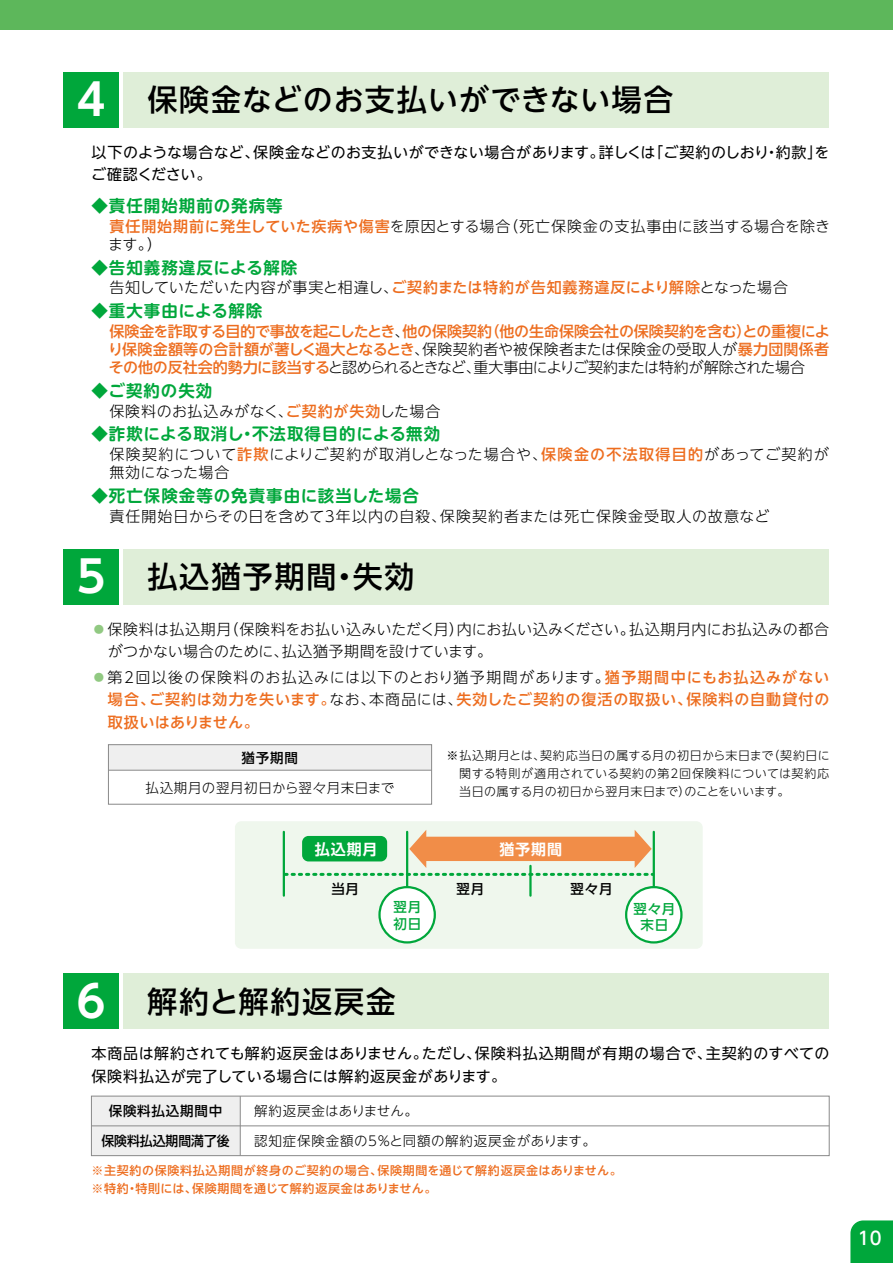
<style>
.page{position:relative;width:893px;height:1263px;background:#fff}
.page>*{position:absolute;margin:0;border:0;box-sizing:border-box;transform-origin:0 0}
.t1{font:500 30px "UD Shin Go NT Pro";letter-spacing:.06em;color:#000}
.t2{font:500 30px "UD Shin Go NT Pro";letter-spacing:.04em;color:#000}
.t3{font:500 18px "UD Shin Go NT Pro";color:#fff}
.t4{font:700 16.5px "UD Shin M Go Pro De";letter-spacing:.06em;color:#00a73b}
.t5{font:700 16.5px "UD Shin M Go Pro De";letter-spacing:.035em;color:#00a73b}
.t6{font:500 15px/18px "UD Shin Go NT Pro";letter-spacing:.02em;color:#ed6d1f;text-align:justify}
.t7{font:300 15px/18px "UD Shin Go NT Pro";letter-spacing:.03em;color:#000}
.t8{font:15px/22.5px "UD Shin Go NT Pro";letter-spacing:.035em;color:#000}
.t9{font:300 15px/18px "UD Shin Go NT Pro";letter-spacing:.05em;color:#000}
.t10{font:300 15px "UD Shin Go NT Pro";letter-spacing:.01em;color:#000}
.t11{font:300 15px "UD Shin Go NT Pro";letter-spacing:.055em;color:#000}
.t12{font:700 15px "UD Shin Go NT Pro De";letter-spacing:.06em;color:#fff}
.t13{font:300 13.5px "UD Shin Go NT Pro";letter-spacing:.045em;color:#000}
.t14{font:500 13.5px "UD Shin Go NT Pro";letter-spacing:.06em;color:#000}
.t15{font:300 13.5px "UD Shin Go NT Pro";letter-spacing:.02em;color:#000}
.t16{font:500 13.5px "UD Shin Go NT Pro";color:#000;scale:.95 1}
.t17{font:500 13.5px/16.5px "UD Shin Go NT Pro";letter-spacing:.05em;color:#00a73b;text-align:center}
.t18{font:300 12px/18px "UD Shin Go NT Pro";letter-spacing:.025em;color:#000;text-align:justify}
.t19{font:500 12px/18px "UD Shin Go NT Pro";letter-spacing:.05em;color:#ed6d1f}
.s1{font-family:"UD Shin Go NT Pro De";font-weight:700;font-size:43.5px;color:#fff}
.s2{font-weight:500;color:#ed6d1f}
.s3{font-weight:300;color:#000}
.s4{color:#91c982}
.s5{font-weight:300;color:#91c982}
</style>
<div class="page">
<div style="left:0;top:0;width:893px;height:30px;background:#5db75b"></div>
<div style="left:108px;top:745px;width:324px;height:25px;background:#efefef"></div>
<div style="left:123px;top:72px;width:706px;height:56px;background:#dfeed8"></div>
<div style="left:64px;top:72px;width:55px;height:56px;background:#00a73b"></div>
<div style="left:123px;top:549px;width:706px;height:55px;background:#dfeed8"></div>
<div style="left:64px;top:549px;width:55px;height:55px;background:#00a73b"></div>
<hr style="left:108px;top:770px;width:324px;height:1px;background:#898989">
<div style="left:108px;top:744px;width:324px;height:60px;border:1px solid #898989"></div>
<div style="left:235px;top:821px;width:468px;height:128px;background:#eff7ed;border-radius:6px"></div>
<hr style="left:653px;top:832px;width:2px;height:64px;background:#00a73b">
<div style="left:626px;top:887px;width:55px;height:55px;background:#fff;border-radius:50%"></div>
<div style="left:625px;top:886px;width:58px;height:57px;border:2px solid #00a73b;border-radius:50%"></div>
<hr style="left:406px;top:832px;width:2px;height:64px;background:#00a73b">
<hr style="left:529px;top:866px;width:3px;height:30px;background:#00a73b">
<hr style="left:283px;top:832px;width:2px;height:64px;background:#00a73b">
<div style="left:379px;top:887px;width:56px;height:55px;background:#fff;border-radius:50%"></div>
<div style="left:378px;top:886px;width:58px;height:57px;border:2px solid #00a73b;border-radius:50%"></div>
<svg style="left:285px;top:830px;width:368px;height:46px"></svg>
<div style="left:302px;top:836px;width:85px;height:25px;background:#00a73b;border-radius:6px"></div>
<div style="left:123px;top:974px;width:706px;height:55px;background:#dfeed8"></div>
<div style="left:64px;top:974px;width:55px;height:55px;background:#00a73b"></div>
<div style="left:91px;top:1096px;width:149px;height:59px;background:#efefef"></div>
<div style="left:91px;top:1096px;width:739px;height:60px;border:1px solid #898989"></div>
<hr style="left:240px;top:1096px;width:1px;height:59px;background:#898989">
<hr style="left:91px;top:1125px;width:738px;height:1px;background:#898989">
<div style="left:850px;top:1220px;width:43px;height:43px;background:#00a73b"></div>
<h1 class="t2" style="left:77px;top:76px;width:598px"><span class="s1">4</span> 保険金などのお支払いができない場合</h1>
<p class="t8" style="left:91px;top:140px;width:740px">以下のような場合など、保険金などのお支払いができない場合があります。詳しくは「ご契約のしおり・約款」をご確認ください。</p>
<p class="t4" style="left:91px;top:193px;width:193px">◆責任開始期前の発病等</p>
<p class="t7" style="left:108px;top:217px;width:723px"><span class="s2">責任開始期前に発生していた疾病や傷害</span>を原因とする場合（死亡保険金の支払事由に該当する場合を除きます。）</p>
<p class="t4" style="left:91px;top:254px;width:207px">◆告知義務違反による解除</p>
<p class="t10" style="left:109px;top:276px;width:680px">告知していただいた内容が事実と相違し、<span class="s2">ご契約または特約が告知義務違反により解除</span>となった場合</p>
<p class="t4" style="left:91px;top:298px;width:172px">◆重大事由による解除</p>
<p class="t6" style="left:108px;top:322px;width:723px">保険金を詐取する目的で事故を起こしたとき<span class="s3">、</span>他の保険契約（他の生命保険会社の保険契約を含む）との重複により保険金額等の合計額が著しく過大となるとき<span class="s3">、保険契約者や被保険者または保険金の受取人が</span>暴力団関係者その他の反社会的勢力に該当する<span class="s3">と認められるときなど、重大事由によりご契約または特約が解除された場合</span></p>
<p class="t4" style="left:91px;top:377px;width:122px">◆ご契約の失効</p>
<p class="t7" style="left:109px;top:401px;width:333px">保険料のお払込みがなく、<span class="s2">ご契約が失効</span>した場合</p>
<p class="t5" style="left:91px;top:421px;width:350px">◆詐欺による取消し・不法取得目的による無効</p>
<p class="t9" style="left:109px;top:445px;width:721px">保険契約について<span class="s2">詐欺</span>によりご契約が取消しとなった場合や、<span class="s2">保険金の不法取得目的</span>があってご契約が無効になった場合</p>
<p class="t4" style="left:91px;top:482px;width:329px">◆死亡保険金等の免責事由に該当した場合</p>
<p class="t11" style="left:109px;top:504px;width:661px">責任開始日からその日を含めて3年以内の自殺、保険契約者または死亡保険金受取人の故意など</p>
<h1 class="t1" style="left:77px;top:552px;width:339px"><span class="s1">5</span> 払込猶予期間・失効</h1>
<p class="t7" style="left:108px;top:617px;width:723px;line-height:22.5px;text-indent:-16px"><span class="s4">●</span>保険料は払込期月（保険料をお払い込みいただく月）内にお払い込みください。払込期月内にお払込みの都合がつかない場合のために、払込猶予期間を設けています。</p>
<p class="t6" style="left:108px;top:665px;width:723px;line-height:22.5px;text-indent:-16px"><span class="s5">●</span><span class="s3">第2回以後の保険料のお払込みには以下のとおり猶予期間があります。</span>猶予期間中にもお払込みがない場合、ご契約は効力を失います。<span class="s3">なお、本商品には、</span>失効したご契約の復活の取扱い、保険料の自動貸付の取扱いはありません。</p>
<p class="t14" style="left:241px;top:747px;width:58px">猶予期間</p>
<p class="t13" style="left:145px;top:777px;width:250px">払込期月の翌月初日から翌々月末日まで</p>
<p class="t18" style="left:459px;top:745px;width:372px;text-indent:-13px">※払込期月とは、契約応当日の属する月の初日から末日まで（契約日に関する特則が適用されている契約の第2回保険料については契約応当日の属する月の初日から翌月末日まで）のことをいいます。</p>
<p class="t12" style="left:315px;top:837px;width:64px">払込期月</p>
<p class="t12" style="left:499px;top:837px;width:64px">猶予期間</p>
<p class="t14" style="left:331px;top:878px;width:29px">当月</p>
<p class="t14" style="left:456px;top:878px;width:29px">翌月</p>
<p class="t14" style="left:570px;top:878px;width:44px">翌々月</p>
<p class="t17" style="left:393px;top:898px;width:29px;text-align:left">翌月初日</p>
<p class="t17" style="left:633px;top:900px;width:43px">翌々月末日</p>
<h1 class="t1" style="left:77px;top:977px;width:320px"><span class="s1">6</span> 解約と解約返戻金</h1>
<p class="t8" style="left:91px;top:1042px;width:739px">本商品は解約されても解約返戻金はありません。ただし、保険料払込期間が有期の場合で、主契約のすべての保険料払込が完了している場合には解約返戻金があります。</p>
<p class="t14" style="left:109px;top:1100px;width:115px">保険料払込期間中</p>
<p class="t16" style="left:101px;top:1130px;width:137px">保険料払込期間満了後</p>
<p class="t15" style="left:254px;top:1100px;width:165px">解約返戻金はありません。</p>
<p class="t13" style="left:254px;top:1130px;width:343px">認知症保険金額の5％と同額の解約返戻金があります。</p>
<p class="t19" style="left:91px;top:1161px;width:532px">※主契約の保険料払込期間が終身のご契約の場合、保険期間を通じて解約返戻金はありません。※特約・特則には、保険期間を通じて解約返戻金はありません。</p>
<p class="t3" style="left:858px;top:1223px;width:25px">10</p>
</div>
